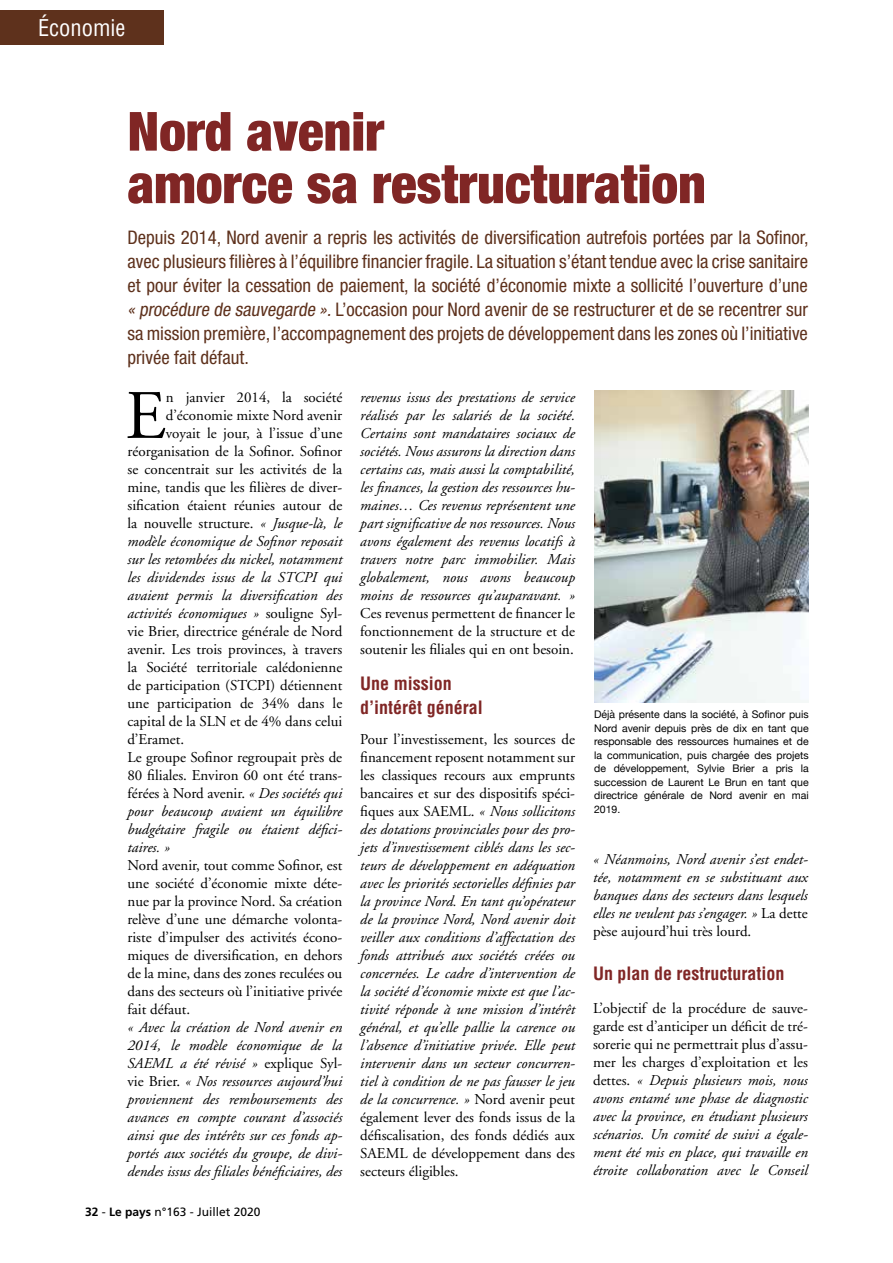
<style>
.page{position:relative;width:893px;height:1263px;background:#fff}
.page>*{position:absolute;margin:0;border:0;box-sizing:border-box;transform-origin:0 0}
.t1{font:69.3px "Adobe Garamond";color:#000}
.t2{font:900 condensed 54px/52.5px "Helvetica Neue";color:#802625}
.t3{font:condensed 22.5px "Helvetica";color:#fff}
.t4{font:condensed 18.75px/24px "Helvetica Neue";color:#5e311c;text-align:justify}
.t5{font:700 condensed 18px/23.2px "Helvetica";color:#802625}
.t6{font:italic 15px/18px "Adobe Garamond";color:#000;text-align:justify}
.t7{font:15px/18px "Adobe Garamond";color:#000;text-align:justify}
.t8{font:12px "Frutiger";color:#000}
.t9{font:10.5px/13.5px "Helvetica Neue";color:#000;text-align:justify}
.s1{font-style:italic}
.s2{font-style:normal}
.s3{font-weight:700}
</style>
<div class="page">
<div style="left:0;top:11px;width:163px;height:34px;background:#5e311c"></div>
<img style="left:594px;top:391px;width:215px;height:311px">
<h3 class="t3" style="left:38px;top:13px;width:89px">Économie</h3>
<h3 class="t3" style="left:44px;top:13px;width:78px">Portfolio</h3>
<h2 class="t2" style="left:127px;top:104px;width:580px">Nord avenir<br>amorce sa restructuration</h2>
<p class="t4" style="left:127px;top:225px;width:683px">Depuis 2014, Nord avenir a repris les activités de diversification autrefois portées par la Sofinor, avec plusieurs filières à l’équilibre financier fragile. La situation s’étant tendue avec la crise sanitaire et pour éviter la cessation de paiement, la société d’économie mixte a sollicité l’ouverture d’une <span class="s1">« procédure de sauvegarde ».</span>L’occasion pour Nord avenir de se restructurer et de se recentrer sur sa mission première, l’accompagnement des projets de développement dans les zones où l’initiative privée fait défaut.</p>
<h1 class="t1" style="left:125px;top:379px;width:42px">E</h1>
<p class="t7" style="left:166px;top:388px;width:178px">n janvier 2014, la société</p>
<p class="t7" style="left:166px;top:406px;width:178px">d’économie mixte Nord avenir</p>
<p class="t7" style="left:166px;top:424px;width:178px">voyait le jour, à l’issue d’une</p>
<p class="t7" style="left:127px;top:442px;width:216px">réorganisation de la Sofinor. Sofinor</p>
<p class="t7" style="left:127px;top:460px;width:216px">se concentrait sur les activités de la</p>
<p class="t7" style="left:127px;top:478px;width:216px">mine, tandis que les filières de diver-</p>
<p class="t7" style="left:127px;top:496px;width:216px">sification étaient réunies autour de</p>
<p class="t7" style="left:127px;top:514px;width:216px">la nouvelle structure. <span class="s1">« Jusque-là, le</span></p>
<p class="t6" style="left:127px;top:533px;width:216px">modèle économique de Sofinor reposait</p>
<p class="t6" style="left:127px;top:551px;width:216px">sur les retombées du nickel, notamment</p>
<p class="t6" style="left:127px;top:569px;width:216px">les dividendes issus de la STCPI qui</p>
<p class="t6" style="left:127px;top:587px;width:216px">avaient permis la diversification des</p>
<p class="t6" style="left:127px;top:605px;width:216px">activités économiques » <span class="s2">souligne Syl-</span></p>
<p class="t7" style="left:127px;top:622px;width:216px">vie Brier, directrice générale de Nord</p>
<p class="t7" style="left:127px;top:640px;width:216px">avenir. Les trois provinces, à travers</p>
<p class="t7" style="left:127px;top:658px;width:216px">la Société territoriale calédonienne</p>
<p class="t7" style="left:127px;top:676px;width:216px">de participation (STCPI) détiennent</p>
<p class="t7" style="left:127px;top:694px;width:216px">une participation de 34% dans le</p>
<p class="t7" style="left:127px;top:712px;width:216px">capital de la SLN et de 4% dans celui</p>
<p class="t7" style="left:127px;top:730px;width:58px">d’Eramet.</p>
<p class="t7" style="left:127px;top:748px;width:216px">Le groupe Sofinor regroupait près de</p>
<p class="t7" style="left:127px;top:766px;width:216px">80 filiales. Environ 60 ont été trans-</p>
<p class="t7" style="left:127px;top:784px;width:216px">férées à Nord avenir. <span class="s1">« Des sociétés qui</span></p>
<p class="t6" style="left:127px;top:803px;width:216px">pour beaucoup avaient un équilibre</p>
<p class="t6" style="left:127px;top:821px;width:216px">budgétaire fragile ou étaient défici-</p>
<p class="t6" style="left:127px;top:839px;width:44px">taires. »</p>
<p class="t7" style="left:127px;top:856px;width:216px">Nord avenir, tout comme Sofinor, est une société d’économie mixte déte&shy;nue par la province Nord. Sa création relève d’une une démarche volonta&shy;riste d’impulser des activités écono&shy;miques de diversification, en dehors de la mine, dans des zones reculées ou dans des secteurs où l’initiative privée fait défaut.</p>
<p class="t6" style="left:127px;top:1019px;width:216px">« Avec la création de Nord avenir en 2014, le modèle économique de la SAEML a été révisé » <span class="s2">explique Syl&shy;vie Brier.</span> « Nos ressources aujourd’hui proviennent des remboursements des avances en compte courant d’associés ainsi que des intérêts sur ces fonds ap&shy;portés aux sociétés du groupe, de divi&shy;dendes issus des filiales bénéficiaires, des</p>
<p class="t8" style="left:85px;top:1204px;width:177px"><span class="s3">32</span> - <span class="s3">Le pays</span> n°163 - Juillet 2020</p>
<p class="t6" style="left:360px;top:388px;width:216px">revenus issus des prestations de service réalisés par les salariés de la société.<br>Certains sont mandataires sociaux de sociétés. Nous assurons la direction dans certains cas, mais aussi la comptabilité, les finances, la gestion des ressources hu&shy;maines… Ces revenus représentent une part significative de nos ressources. Nous avons également des revenus locatifs à travers notre parc immobilier. Mais globalement, nous avons beaucoup moins de ressources qu’auparavant. »</p>
<p class="t7" style="left:360px;top:604px;width:216px">Ces revenus permettent de financer le fonctionnement de la structure et de soutenir les filiales qui en ont besoin.</p>
<p class="t5" style="left:360px;top:672px;width:124px">Une mission d’intérêt général</p>
<p class="t6" style="left:360px;top:730px;width:216px"><span class="s2">Pour l’investissement, les sources de financement reposent notamment sur les classiques recours aux emprunts bancaires et sur des dispositifs spéci&shy;fiques aux SAEML.</span> « Nous sollicitons des dotations provinciales pour des pro&shy;jets d’investissement ciblés dans les sec&shy;teurs de développement en adéquation avec les priorités sectorielles définies par la province Nord. En tant qu’opérateur de la province Nord, Nord avenir doit veiller aux conditions d’affectation des fonds attribués aux sociétés créées ou concernées. Le cadre d’intervention de la société d’économie mixte est que l’ac&shy;tivité réponde à une mission d’intérêt général, et qu’elle pallie la carence ou l’absence d’initiative privée. Elle peut intervenir dans un secteur concurren&shy;tiel à condition de ne pas fausser le jeu de la concurrence. » <span class="s2">Nord avenir peut également lever des fonds issus de la défiscalisation, des fonds dédiés aux SAEML de développement dans des secteurs éligibles.</span></p>
<p class="t9" style="left:594px;top:708px;width:216px">Déjà présente dans la société, à Sofinor puis Nord avenir depuis près de dix en tant que responsable des ressources humaines et de la communication, puis chargée des projets de développement, Sylvie Brier a pris la succession de Laurent Le Brun en tant que directrice générale de Nord avenir en mai 2019.</p>
<p class="t6" style="left:593px;top:850px;width:216px">« Néanmoins, Nord avenir s’est endet&shy;tée, notamment en se substituant aux banques dans des secteurs dans lesquels elles ne veulent pas s’engager. » <span class="s2">La dette pèse aujourd’hui très lourd.</span></p>
<p class="t5" style="left:593px;top:961px;width:193px">Un plan de restructuration</p>
<p class="t6" style="left:593px;top:1000px;width:216px"><span class="s2">L’objectif de la procédure de sauve&shy;garde est d’anticiper un déficit de tré&shy;sorerie qui ne permettrait plus d’assu&shy;mer les charges d’exploitation et les dettes.</span> « Depuis plusieurs mois, nous avons entamé une phase de diagnostic avec la province, en étudiant plusieurs scénarios. Un comité de suivi a égale&shy;ment été mis en place, qui travaille en étroite collaboration avec le Conseil</p>
</div>
